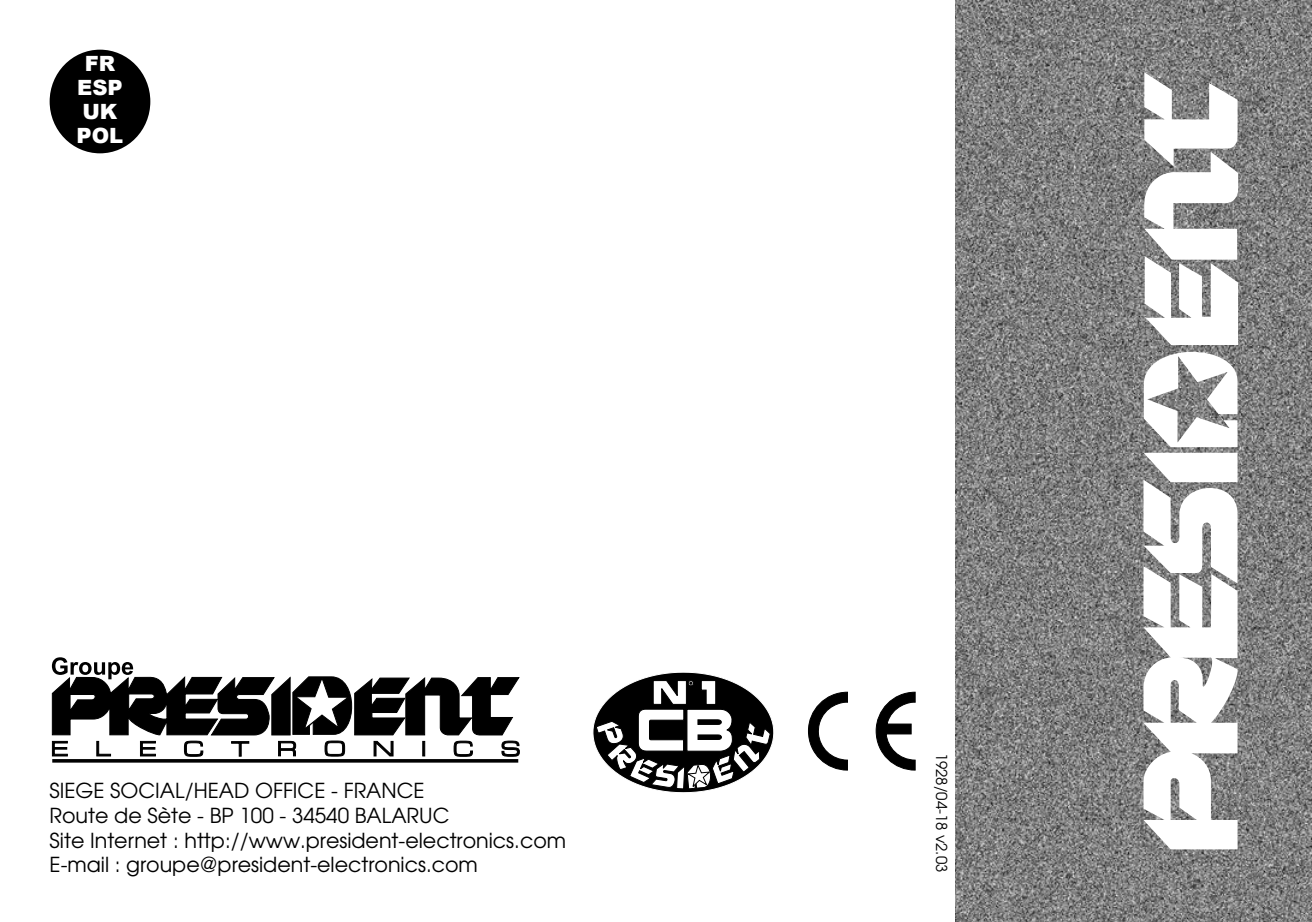
<style>
.page{position:relative;width:1312px;height:922px;background:#fff}
.page>*{position:absolute;margin:0;border:0;box-sizing:border-box;transform-origin:0 0}
.t1{font:900 21px/23.8px "Arial";color:#fff;text-align:center}
.t2{font:20.5px/24.8px "Avant Garde";color:#000}
.t3{font:15px "Avant Garde";color:#000}
</style>
<div class="page">
<svg style="left:52px;top:759px;width:466px;height:3px"></svg>
<svg style="left:52px;top:657px;width:467px;height:99px"></svg>
<svg style="left:593px;top:672px;width:180px;height:120px"></svg>
<svg style="left:808px;top:691px;width:40px;height:79px"></svg>
<svg style="left:875px;top:691px;width:40px;height:79px"></svg>
<img style="left:955px;top:0;width:356px;height:921px">
<svg style="left:1143px;top:72px;width:95px;height:777px"></svg>
<div style="left:50px;top:50px;width:100px;height:103px;background:#000;border-radius:50%"></div>
<p class="t1" style="left:77px;top:51px;width:48px">FR<br>ESP<br>UK<br>POL</p>
<p class="t2" style="left:50px;top:777px;width:518px">SIEGE SOCIAL/HEAD OFFICE - FRANCE<br>Route de Sète - BP 100 - 34540 BALARUC<br>Site Internet : http://www.president-electronics.com E-mail : groupe@president-electronics.com</p>
<p class="t3" style="left:950px;top:752px;width:121px;rotate:90deg">1928/04-18 v2.03</p>
</div>
